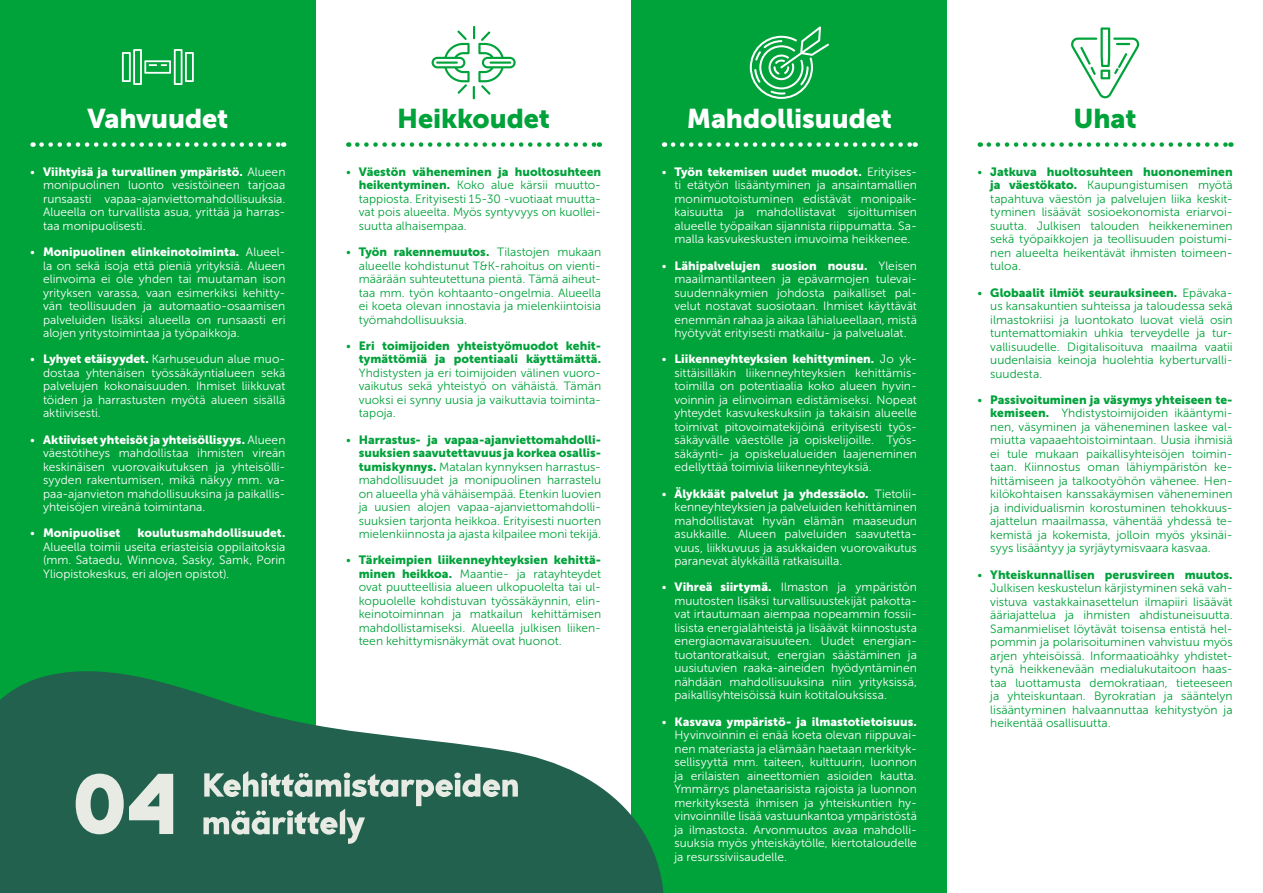
<style>
.page{position:relative;width:1263px;height:893px;background:#fff}
.page>*{position:absolute;margin:0;border:0;box-sizing:border-box;transform-origin:0 0}
.t1{font:27px "Museo Sans 900";letter-spacing:-.005em;color:#fff}
.t2{font:27px "Museo Sans 900";letter-spacing:-.005em;color:#00a23a}
.t3{font:12px/13.5px "Museo Sans 300";color:#fff;text-align:justify}
.t4{font:12px/13.5px "Museo Sans 300";color:#00a23a;text-align:justify}
.t5{font:12px/13.5px "Museo Sans 900";color:#00a23a;text-align:right}
.t6{font:12px "Museo Sans 900";color:#fff}
.s1{font-family:"Museo Sans 300"}
.s2{font-family:"Museo Sans 900"}
</style>
<div class="page">
<div style="left:631px;top:0;width:316px;height:893px;background:#00a23a"></div>
<div style="left:0;top:0;width:316px;height:893px;background:#00a23a"></div>
<svg style="left:750px;top:26px;width:79px;height:73px"></svg>
<svg style="left:122px;top:49px;width:72px;height:36px"></svg>
<svg style="left:1071px;top:27px;width:68px;height:71px"></svg>
<svg style="left:432px;top:26px;width:84px;height:73px"></svg>
<hr style="left:489px;top:62px;width:22px;height:2px;background:#00a23a">
<hr style="left:436px;top:62px;width:22px;height:2px;background:#00a23a">
<svg style="left:41px;top:142px;width:243px;height:5px"></svg>
<svg style="left:357px;top:142px;width:243px;height:5px"></svg>
<svg style="left:989px;top:142px;width:242px;height:5px"></svg>
<svg style="left:673px;top:142px;width:243px;height:5px"></svg>
<svg style="left:0;top:671px;width:664px;height:222px;fill:#21614d"></svg>
<svg style="left:76px;top:774px;width:97px;height:60px;background:#99b4a8"></svg>
<svg style="left:203px;top:771px;width:315px;height:73px;background:#548473"></svg>
<h1 class="t1" style="left:87px;top:103px;width:143px">Vahvuudet</h1>
<h1 class="t2" style="left:397px;top:103px;width:154px">Heikkoudet</h1>
<h1 class="t1" style="left:687px;top:103px;width:207px">Mahdollisuudet</h1>
<h1 class="t2" style="left:1073px;top:103px;width:64px">Uhat</h1>
<p class="t6" style="left:30px;top:165px;width:257px"><span class="s1">•</span> Viihtyisä ja turvallinen ympäristö. <span class="s1">Alueen</span></p>
<p class="t3" style="left:43px;top:179px;width:244px">monipuolinen luonto vesistöineen tarjoaa runsaasti vapaa-ajanviettomahdollisuuksia.<br>Alueella on turvallista asua, yrittää ja harras&shy;taa monipuolisesti.</p>
<p class="t6" style="left:30px;top:245px;width:257px"><span class="s1">•</span> Monipuolinen elinkeinotoiminta. <span class="s1">Alueel-</span></p>
<p class="t3" style="left:43px;top:259px;width:244px">la on sekä isoja että pieniä yrityksiä. Alueen elinvoima ei ole yhden tai muutaman ison yrityksen varassa, vaan esimerkiksi kehitty&shy;vän teollisuuden ja automaatio-osaamisen palveluiden lisäksi alueella on runsaasti eri alojen yritystoimintaa ja työpaikkoja.</p>
<p class="t3" style="left:43px;top:353px;width:244px;text-indent:-13px">• <span class="s2">Lyhyet etäisyydet.</span> Karhuseudun alue muo&shy;dostaa yhtenäisen työssäkäyntialueen sekä palvelujen kokonaisuuden. Ihmiset liikkuvat töiden ja harrastusten myötä alueen sisällä aktiivisesti.</p>
<p class="t6" style="left:30px;top:433px;width:257px"><span class="s1">•</span> Aktiiviset yhteisöt ja yhteisöllisyys. <span class="s1">Alueen</span></p>
<p class="t3" style="left:43px;top:446px;width:244px">väestötiheys mahdollistaa ihmisten vireän keskinäisen vuorovaikutuksen ja yhteisölli&shy;syyden rakentumisen, mikä näkyy mm. va&shy;paa-ajanvieton mahdollisuuksina ja paikallis&shy;yhteisöjen vireänä toimintana.</p>
<p class="t6" style="left:30px;top:526px;width:92px"><span class="s1">•</span> Monipuoliset</p>
<p class="t6" style="left:137px;top:526px;width:149px">koulutusmahdollisuudet.</p>
<p class="t3" style="left:43px;top:540px;width:244px">Alueella toimii useita eriasteisia oppilaitoksia (mm. Sataedu, Winnova, Sasky, Samk, Porin Yliopistokeskus, eri alojen opistot).</p>
<p class="t5" style="left:346px;top:165px;width:257px"><span class="s1">•</span> Väestön väheneminen ja huoltosuhteen</p>
<p class="t4" style="left:359px;top:179px;width:244px"><span class="s2">heikentyminen.</span> Koko alue kärsii muutto&shy;tappiosta. Erityisesti 15-30 -vuotiaat muutta&shy;vat pois alueelta. Myös syntyvyys on kuollei&shy;suutta alhaisempaa.</p>
<p class="t5" style="left:346px;top:245px;width:257px"><span class="s1">•</span> Työn rakennemuutos. <span class="s1">Tilastojen mukaan</span></p>
<p class="t4" style="left:359px;top:259px;width:244px">alueelle kohdistunut T&amp;K-rahoitus on vienti&shy;määrään suhteutettuna pientä. Tämä aiheut&shy;taa mm. työn kohtaanto-ongelmia. Alueella ei koeta olevan innostavia ja mielenkiintoisia työmahdollisuuksia.</p>
<p class="t5" style="left:346px;top:339px;width:257px"><span class="s1">•</span> Eri toimijoiden yhteistyömuodot kehit&shy;tymättömiä ja potentiaali käyttämättä.</p>
<p class="t4" style="left:359px;top:366px;width:244px">Yhdistysten ja eri toimijoiden välinen vuoro&shy;vaikutus sekä yhteistyö on vähäistä. Tämän vuoksi ei synny uusia ja vaikuttavia toiminta&shy;tapoja.</p>
<p class="t5" style="left:346px;top:433px;width:257px"><span class="s1">•</span> Harrastus- ja vapaa-ajanviettomahdolli&shy;suuksien saavutettavuus ja korkea osallis-</p>
<p class="t4" style="left:359px;top:460px;width:244px"><span class="s2">tumiskynnys.</span> Matalan kynnyksen harrastus&shy;mahdollisuudet ja monipuolinen harrastelu on alueella yhä vähäisempää. Etenkin luovien ja uusien alojen vapaa-ajanviettomahdolli&shy;suuksien tarjonta heikkoa. Erityisesti nuorten mielenkiinnosta ja ajasta kilpailee moni tekijä.</p>
<p class="t5" style="left:346px;top:553px;width:257px"><span class="s1">•</span> Tärkeimpien liikenneyhteyksien kehittä-</p>
<p class="t4" style="left:359px;top:567px;width:244px"><span class="s2">minen heikkoa.</span> Maantie- ja ratayhteydet ovat puutteellisia alueen ulkopuolelta tai ul&shy;kopuolelle kohdistuvan työssäkäynnin, elin&shy;keinotoiminnan ja matkailun kehittämisen mahdollistamiseksi. Alueella julkisen liiken&shy;teen kehittymisnäkymät ovat huonot.</p>
<p class="t6" style="left:662px;top:165px;width:257px"><span class="s1">•</span> Työn tekemisen uudet muodot. <span class="s1">Erityises-</span></p>
<p class="t3" style="left:674px;top:179px;width:244px">ti etätyön lisääntyminen ja ansaintamallien monimuotoistuminen edistävät monipaik&shy;kaisuutta ja mahdollistavat sijoittumisen alueelle työpaikan sijannista riippumatta. Sa&shy;malla kasvukeskusten imuvoima heikkenee.</p>
<p class="t6" style="left:662px;top:259px;width:257px"><span class="s1">•</span> Lähipalvelujen suosion nousu. <span class="s1">Yleisen</span></p>
<p class="t3" style="left:674px;top:272px;width:244px">maailmantilanteen ja epävarmojen tulevai&shy;suudennäkymien johdosta paikalliset pal&shy;velut nostavat suosiotaan. Ihmiset käyttävät enemmän rahaa ja aikaa lähialueellaan, mistä hyötyvät erityisesti matkailu- ja palvelualat.</p>
<p class="t6" style="left:662px;top:352px;width:257px"><span class="s1">•</span> Liikenneyhteyksien kehittyminen. <span class="s1">Jo yk-</span></p>
<p class="t3" style="left:674px;top:366px;width:244px">sittäisilläkin liikenneyhteyksien kehittämis&shy;toimilla on potentiaalia koko alueen hyvin&shy;voinnin ja elinvoiman edistämiseksi. Nopeat yhteydet kasvukeskuksiin ja takaisin alueelle toimivat pitovoimatekijöinä erityisesti työs&shy;säkäyvälle väestölle ja opiskelijoille. Työs&shy;säkäynti- ja opiskelualueiden laajeneminen edellyttää toimivia liikenneyhteyksiä.</p>
<p class="t6" style="left:662px;top:487px;width:257px"><span class="s1">•</span> Älykkäät palvelut ja yhdessäolo. <span class="s1">Tietolii-</span></p>
<p class="t3" style="left:674px;top:500px;width:244px">kenneyhteyksien ja palveluiden kehittäminen mahdollistavat hyvän elämän maaseudun asukkaille. Alueen palveluiden saavutetta&shy;vuus, liikkuvuus ja asukkaiden vuorovaikutus paranevat älykkäillä ratkaisuilla.</p>
<p class="t3" style="left:674px;top:581px;width:244px;text-indent:-13px">• <span class="s2">Vihreä siirtymä.</span> Ilmaston ja ympäristön muutosten lisäksi turvallisuustekijät pakotta&shy;vat irtautumaan aiempaa nopeammin fossii&shy;lisista energialähteistä ja lisäävät kiinnostusta energiaomavaraisuuteen. Uudet energian&shy;tuotantoratkaisut, energian säästäminen ja uusiutuvien raaka-aineiden hyödyntäminen nähdään mahdollisuuksina niin yrityksissä, paikallisyhteisöissä kuin kotitalouksissa.</p>
<p class="t6" style="left:662px;top:715px;width:257px"><span class="s1">•</span> Kasvava ympäristö- ja ilmastotietoisuus.</p>
<p class="t3" style="left:674px;top:728px;width:244px">Hyvinvoinnin ei enää koeta olevan riippuvai&shy;nen materiasta ja elämään haetaan merkityk&shy;sellisyyttä mm. taiteen, kulttuurin, luonnon ja erilaisten aineettomien asioiden kautta.<br>Ymmärrys planetaarisista rajoista ja luonnon merkityksestä ihmisen ja yhteiskuntien hy&shy;vinvoinnille lisää vastuunkantoa ympäristöstä ja ilmastosta. Arvonmuutos avaa mahdolli&shy;suuksia myös yhteiskäytölle, kiertotaloudelle ja resurssiviisaudelle.</p>
<p class="t5" style="left:977px;top:165px;width:257px"><span class="s1">•</span> Jatkuva huoltosuhteen huononeminen</p>
<p class="t4" style="left:990px;top:179px;width:244px"><span class="s2">ja väestökato.</span> Kaupungistumisen myötä tapahtuva väestön ja palvelujen liika keskit&shy;tyminen lisäävät sosioekonomista eriarvoi&shy;suutta. Julkisen talouden heikkeneminen sekä työpaikkojen ja teollisuuden poistumi&shy;nen alueelta heikentävät ihmisten toimeen&shy;tuloa.</p>
<p class="t5" style="left:977px;top:286px;width:257px"><span class="s1">•</span> Globaalit ilmiöt seurauksineen. <span class="s1">Epävaka-</span></p>
<p class="t4" style="left:990px;top:299px;width:244px">us kansakuntien suhteissa ja taloudessa sekä ilmastokriisi ja luontokato luovat vielä osin tuntemattomiakin uhkia terveydelle ja tur&shy;vallisuudelle. Digitalisoituva maailma vaatii uudenlaisia keinoja huolehtia kyberturvalli&shy;suudesta.</p>
<p class="t5" style="left:977px;top:393px;width:257px"><span class="s1">•</span> Passivoituminen ja väsymys yhteiseen te-</p>
<p class="t4" style="left:990px;top:407px;width:244px"><span class="s2">kemiseen.</span> Yhdistystoimijoiden ikääntymi&shy;nen, väsyminen ja väheneminen laskee val&shy;miutta vapaaehtoistoimintaan. Uusia ihmisiä ei tule mukaan paikallisyhteisöjen toimin&shy;taan. Kiinnostus oman lähiympäristön ke&shy;hittämiseen ja talkootyöhön vähenee. Hen&shy;kilökohtaisen kanssakäymisen väheneminen ja individualismin korostuminen tehokkuus&shy;ajattelun maailmassa, vähentää yhdessä te&shy;kemistä ja kokemista, jolloin myös yksinäi&shy;syys lisääntyy ja syrjäytymisvaara kasvaa.</p>
<p class="t5" style="left:977px;top:568px;width:257px"><span class="s1">•</span> Yhteiskunnallisen perusvireen muutos.</p>
<p class="t4" style="left:990px;top:581px;width:244px">Julkisen keskustelun kärjistyminen sekä vah&shy;vistuva vastakkainasettelun ilmapiiri lisäävät ääriajattelua ja ihmisten ahdistuneisuutta.<br>Samanmieliset löytävät toisensa entistä hel&shy;pommin ja polarisoituminen vahvistuu myös arjen yhteisöissä. Informaatioähky yhdistet&shy;tynä heikkenevään medialukutaitoon haas&shy;taa luottamusta demokratiaan, tieteeseen ja yhteiskuntaan. Byrokratian ja sääntelyn lisääntyminen halvaannuttaa kehitystyön ja heikentää osallisuutta.</p>
</div>
